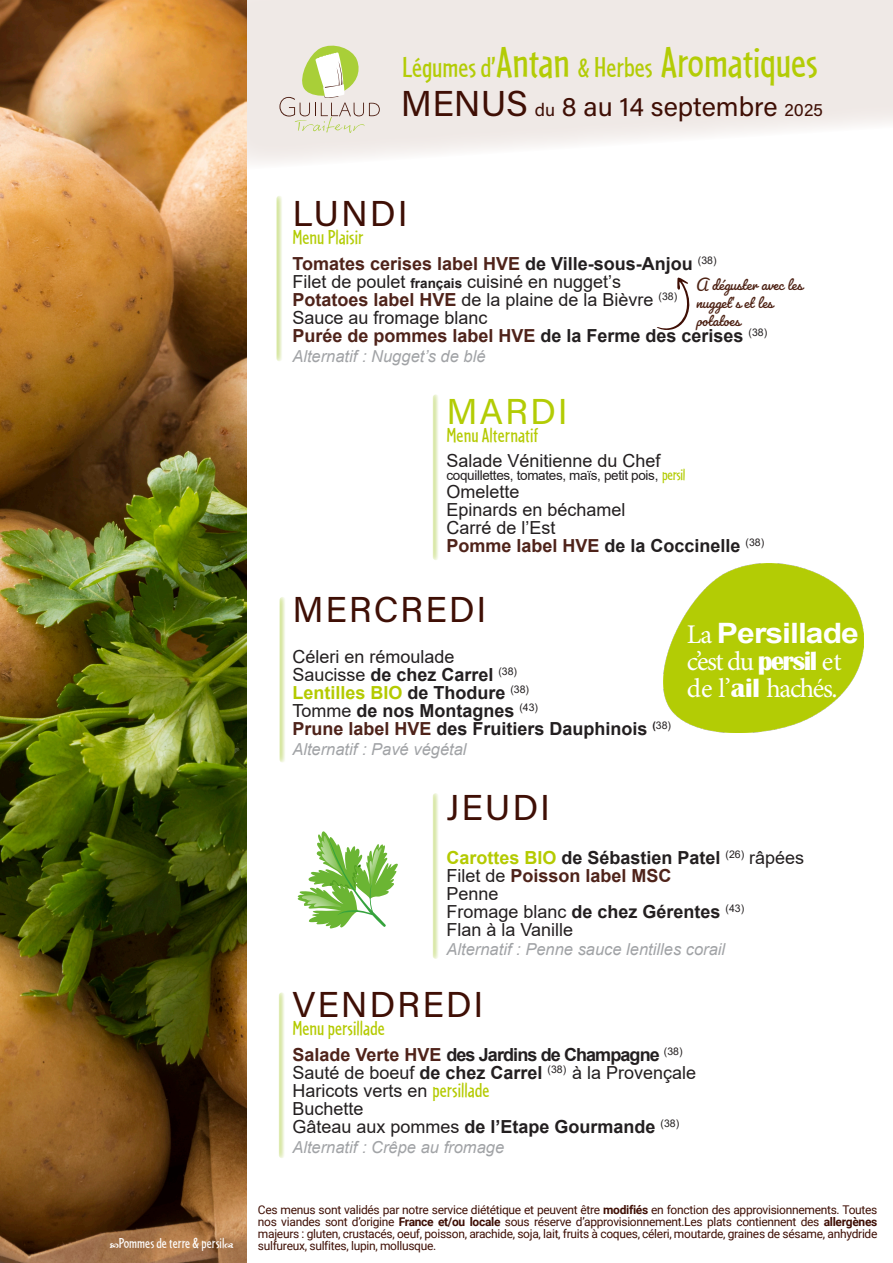
<style>
.page{position:relative;width:893px;height:1263px;background:#fff}
.page>*{position:absolute;margin:0;border:0;box-sizing:border-box;transform-origin:0 0}
.t1{font:45px "Cafeteria";letter-spacing:-.005em;color:#b3cc05}
.t2{font:36px "Acumin Pro";letter-spacing:.05em;color:#3f0f05}
.t3{font:36px "Acumin Pro";letter-spacing:.05em;color:#b3cc05}
.t4{font:700 28.05px "Arial";letter-spacing:-.03em;color:#fff;scale:1.13 1}
.t5{font:27px "Minion Pro";letter-spacing:-.05em;color:#fff}
.t6{font:27px "Acumin Pro";color:#3f0f05}
.Menu{font:21px "Cafeteria";color:#b4ca01}
.t7{font:21px "Cafeteria";color:#b3cc05}
.Menu-2{font:18px "Arial";color:#231f20}
.Menu-3{font:700 18px "Arial";color:#231f20}
.Menu-4{font:700 18px "Arial";color:#4f231a}
.Menu-5{font:700 18px "Arial";letter-spacing:-.05em;color:#231f20}
.t8{font:18px/18px "Pacifico";color:#4e2214}
.Menu-6{font:700 18px "Arial";color:#b4ca01}
.Alternatif{font:italic 16.5px "Arial";color:#a1a3a6}
.Menu-7{font:15px "Cafeteria";color:#fff}
.Menu-8{font:13.5px "Arial";letter-spacing:-.025em;color:#231f20}
.t9{font:12px/12px "Roboto";letter-spacing:-.025em;color:#3f0f05;text-align:justify}
.s1{font-size:30px}
.s2{font-size:27px}
.s3{font-size:36px}
.s4{font-size:18px}
.s5{color:#231f20}
.s6{font-weight:700;font-size:13.5px}
.s7{font-weight:700;color:#4f231a}
.s8{font-family:"Cafeteria";font-size:16.5px;color:#b3cc05}
.s9{color:#4f231a}
.s10{font-weight:400}
.s11{color:#b4ca01}
.s12{font-weight:400;color:#231f20}
.s13{font-weight:700}
.s14{font-family:"Cafeteria";font-size:21px;color:#b4ca01}
.s15{font-family:"Minion Pro";font-weight:400;font-size:27px}
.s16{font-family:"Britannic";font-weight:700}
</style>
<div class="page">
<svg style="left:247px;top:0;width:646px;height:163px;fill:#efe9e6"></svg>
<img style="left:0;top:0;width:247px;height:1263px">
<svg style="left:433px;top:394px;width:6px;height:166px"></svg>
<svg style="left:276px;top:196px;width:7px;height:165px"></svg>
<svg style="left:279px;top:597px;width:7px;height:166px"></svg>
<svg style="left:433px;top:793px;width:6px;height:166px"></svg>
<svg style="left:279px;top:992px;width:6px;height:166px"></svg>
<svg style="left:279px;top:41px;width:101px;height:92px;background:#e1e1c7"></svg>
<img style="left:663px;top:563px;width:200px;height:169px">
<svg style="left:656px;top:277px;width:34px;height:53px"></svg>
<svg style="left:297px;top:831px;width:101px;height:98px"></svg>
<svg style="left:110px;top:1243px;width:9px;height:5px"></svg>
<svg style="left:225px;top:1243px;width:8px;height:5px"></svg>
<p class="Menu-7" style="left:119px;top:1233px;width:107px">Pommes de terre &amp; persil</p>
<p class="t1" style="left:402px;top:34px;width:417px"><span class="s1">Légumes d’</span>Antan <span class="s2">&amp;</span> <span class="s1">Herbes</span> Aromatiques</p>
<p class="t6" style="left:401px;top:88px;width:424px"><span class="s3">MENUS</span> <span class="s4">du</span> 8 au 14 septembre <span class="s4">2025</span></p>
<p class="t2" style="left:292px;top:189px;width:117px">LUNDI</p>
<p class="t7" style="left:292px;top:224px;width:73px">Menu Plaisir</p>
<p class="Menu-4" style="left:292px;top:251px;width:426px">Tomates cerises label HVE <span class="s5">de Ville-sous-Anjou</span> <sup>(38)</sup></p>
<p class="Menu-2" style="left:292px;top:270px;width:330px">Filet de poulet <span class="s6">français</span> cuisiné en nugget’s</p>
<p class="Menu-2" style="left:292px;top:288px;width:386px"><span class="s7">Potatoes label HVE</span> de la plaine de la Bièvre <sup>(38)</sup></p>
<p class="Menu-2" style="left:292px;top:306px;width:197px">Sauce au fromage blanc</p>
<p class="Menu-4" style="left:292px;top:323px;width:476px">Purée de pommes label HVE <span class="s5">de la Ferme des cerises</span> <sup>(38)</sup></p>
<p class="Alternatif" style="left:292px;top:346px;width:195px">Alternatif : Nugget’s de blé</p>
<p class="t3" style="left:446px;top:387px;width:123px">MARDI</p>
<p class="Menu" style="left:446px;top:422px;width:93px">Menu Alternatif</p>
<p class="Menu-2" style="left:446px;top:448px;width:216px">Salade Vénitienne du Chef</p>
<p class="Menu-8" style="left:446px;top:466px;width:240px">coquillettes, tomates, maïs, petit pois, <span class="s8">persil</span></p>
<p class="Menu-2" style="left:446px;top:479px;width:75px">Omelette</p>
<p class="Menu-2" style="left:446px;top:497px;width:181px">Epinards en béchamel</p>
<p class="Menu-2" style="left:446px;top:515px;width:111px">Carré de l’Est</p>
<p class="Menu-3" style="left:446px;top:533px;width:319px"><span class="s9">Pomme label HVE</span> de la Coccinelle <sup>(38)</sup></p>
<p class="t8" style="left:696px;top:274px;width:108px">A déguster avec les</p>
<p class="t8" style="left:696px;top:292px;width:78px">nugget’s et les potatoes</p>
<p class="t2" style="left:292px;top:584px;width:196px">MERCREDI</p>
<p class="Menu-2" style="left:292px;top:644px;width:164px">Céleri en rémoulade</p>
<p class="Menu-3" style="left:292px;top:662px;width:226px"><span class="s10">Saucisse</span> de chez Carrel <sup>(38)</sup></p>
<p class="Menu-6" style="left:292px;top:680px;width:238px">Lentilles BIO <span class="s5">de Thodure</span> <sup>(38)</sup></p>
<p class="Menu-3" style="left:292px;top:698px;width:247px"><span class="s10">Tomme</span> de nos Montagnes <sup>(43)</sup></p>
<p class="Menu-3" style="left:292px;top:716px;width:380px"><span class="s9">Prune label HVE</span> des Fruitiers Dauphinois <sup>(</sup><sup>38)</sup></p>
<p class="Alternatif" style="left:292px;top:738px;width:176px">Alternatif : Pavé végétal</p>
<p class="t2" style="left:446px;top:782px;width:105px">JEUDI</p>
<p class="Menu-3" style="left:446px;top:844px;width:359px"><span class="s11">Carottes BIO</span> de Sébastien Patel <sup>(26)</sup> <span class="s10">râpées</span></p>
<p class="Menu-4" style="left:446px;top:862px;width:227px"><span class="s12">Filet de</span> Poisson label MSC</p>
<p class="Menu-2" style="left:446px;top:881px;width:54px">Penne</p>
<p class="Menu-3" style="left:446px;top:898px;width:299px"><span class="s10">Fromage blanc</span> de chez Gérentes <sup>(43)</sup></p>
<p class="Menu-2" style="left:446px;top:917px;width:128px">Flan à la Vanille</p>
<p class="Alternatif" style="left:446px;top:939px;width:280px">Alternatif : Penne sauce lentilles corail</p>
<p class="t2" style="left:292px;top:980px;width:193px">VENDREDI</p>
<p class="Menu" style="left:292px;top:1015px;width:94px">Menu persillade</p>
<p class="Menu-5" style="left:292px;top:1042px;width:392px"><span class="s9">Salade Verte HVE</span> des Jardins de Champagne <sup>(38)</sup></p>
<p class="Menu-2" style="left:292px;top:1060px;width:405px">Sauté de boeuf <span class="s13">de chez Carrel</span> <sup>(38)</sup> à la Provençale</p>
<p class="Menu-2" style="left:292px;top:1078px;width:199px">Haricots verts en <span class="s14">persillade</span></p>
<p class="Menu-2" style="left:292px;top:1096px;width:73px">Buchette</p>
<p class="Menu-3" style="left:292px;top:1114px;width:388px"><span class="s10">Gâteau aux pommes</span> de l’Etape Gourmande <sup>(38)</sup></p>
<p class="Alternatif" style="left:292px;top:1137px;width:213px">Alternatif : Crêpe au fromage</p>
<p class="t4" style="left:687px;top:613px;width:154px"><span class="s15">La</span> Persillade</p>
<p class="t5" style="left:687px;top:643px;width:156px">c’est du <span class="s16">persil</span> et</p>
<p class="t5" style="left:687px;top:670px;width:152px">de l’<span class="s16">ail</span> hachés.</p>
<p class="t9" style="left:258px;top:1203px;width:621px">Ces menus sont validés par notre service diététique et peuvent être <span class="s13">modifiés</span> en fonction des approvisionnements. Toutes nos viandes sont d’origine <span class="s13">France et/ou locale</span> sous réserve d’approvisionnement.Les plats contiennent des <span class="s13">allergènes </span>majeurs : gluten, crustacés, oeuf, poisson, arachide, soja, lait, fruits à coques, céleri, moutarde, graines de sésame, anhydride sulfureux, sulfites, lupin, mollusque.</p>
</div>
